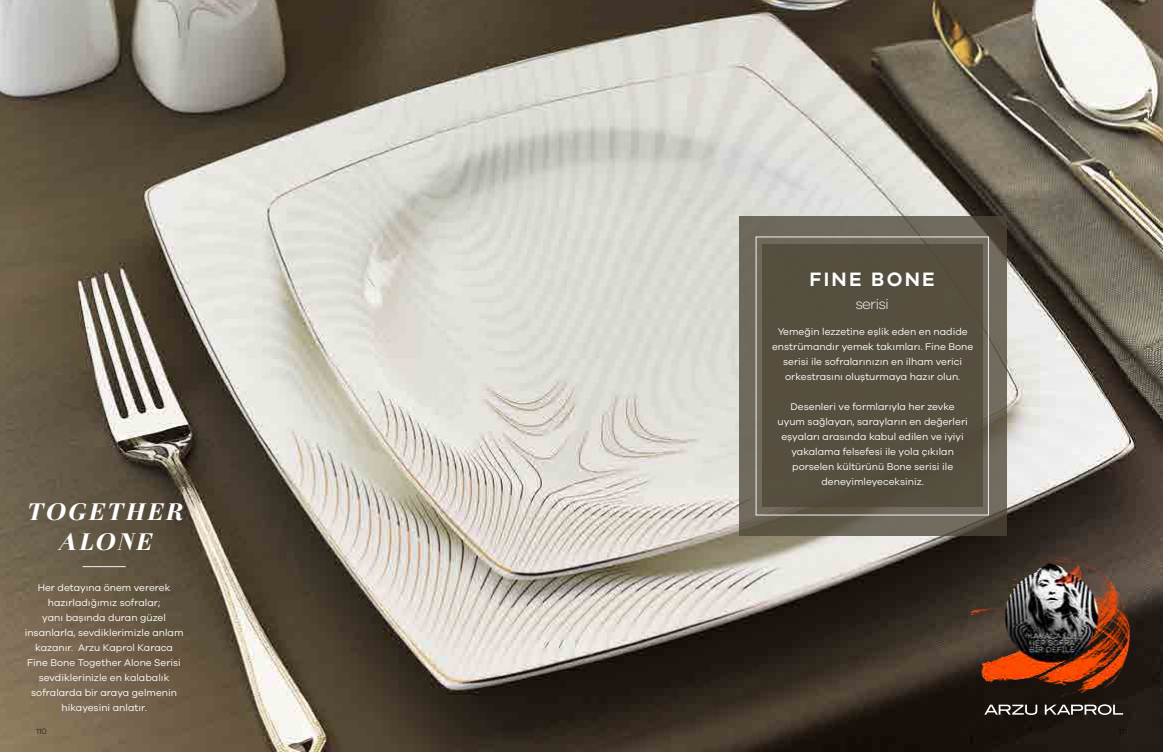
<style>
.page{position:relative;width:1163px;height:752px;background:#fff}
.page>*{position:absolute;margin:0;border:0;box-sizing:border-box;transform-origin:0 0}
.t1{font:italic 900 25px/30px "Otama";letter-spacing:.115em;color:#fff;text-align:center}
.t2{font:600 20px "Galano Grotesque";letter-spacing:.115em;color:#fff}
.t3{font:300 15px "Galano Grotesque";letter-spacing:-.06em;color:#fff}
.t4{font:10px/15px "Galano Grotesque";color:#fff;text-align:center}
.t5{font:300 8px "Galano Grotesque";color:#000}
</style>
<div class="page">
<img style="left:0;top:0;width:1162px;height:751px">
<svg style="left:739px;top:216px;width:267px;height:319px;background:#716b5e"></svg>
<div style="left:761px;top:244px;width:221px;height:263px;background:#564f40"></div>
<img style="left:957px;top:522px;width:192px;height:192px">
<hr style="left:83px;top:566px;width:43px;height:1px;background:#f3f3f3">
<h1 class="t1" style="left:26px;top:496px;width:157px">TOGETHER<br>ALONE</h1>
<p class="t4" style="left:25px;top:579px;width:160px">Her detayına önem vererek hazırladığımız sofralar;<br>yanı başında duran güzel insanlarla, sevdiklerimizle anlam kazanır. Arzu Kaprol Karaca<br>Fine Bone Together Alone Serisi sevdiklerinizle en kalabalık sofralarda bir araya gelmenin hikayesini anlatır.</p>
<p class="t5" style="left:36px;top:726px;width:12px">110</p>
<h2 class="t2" style="left:809px;top:267px;width:127px">FINE BONE</h2>
<h3 class="t3" style="left:855px;top:295px;width:35px">serisi</h3>
<p class="t4" style="left:772px;top:323px;width:202px">Yemeğin lezzetine eşlik eden en nadide enstrümandır yemek takımları. Fine Bone serisi ile sofralarınızın en ilham verici orkestrasını oluşturmaya hazır olun.</p>
<p class="t4" style="left:777px;top:398px;width:192px">Desenleri ve formlarıyla her zevke uyum sağlayan, sarayların en değerleri eşyaları arasında kabul edilen ve iyiyi yakalama felsefesi ile yola çıkılan porselen kültürünü Bone serisi ile deneyimleyeceksiniz.</p>
</div>
